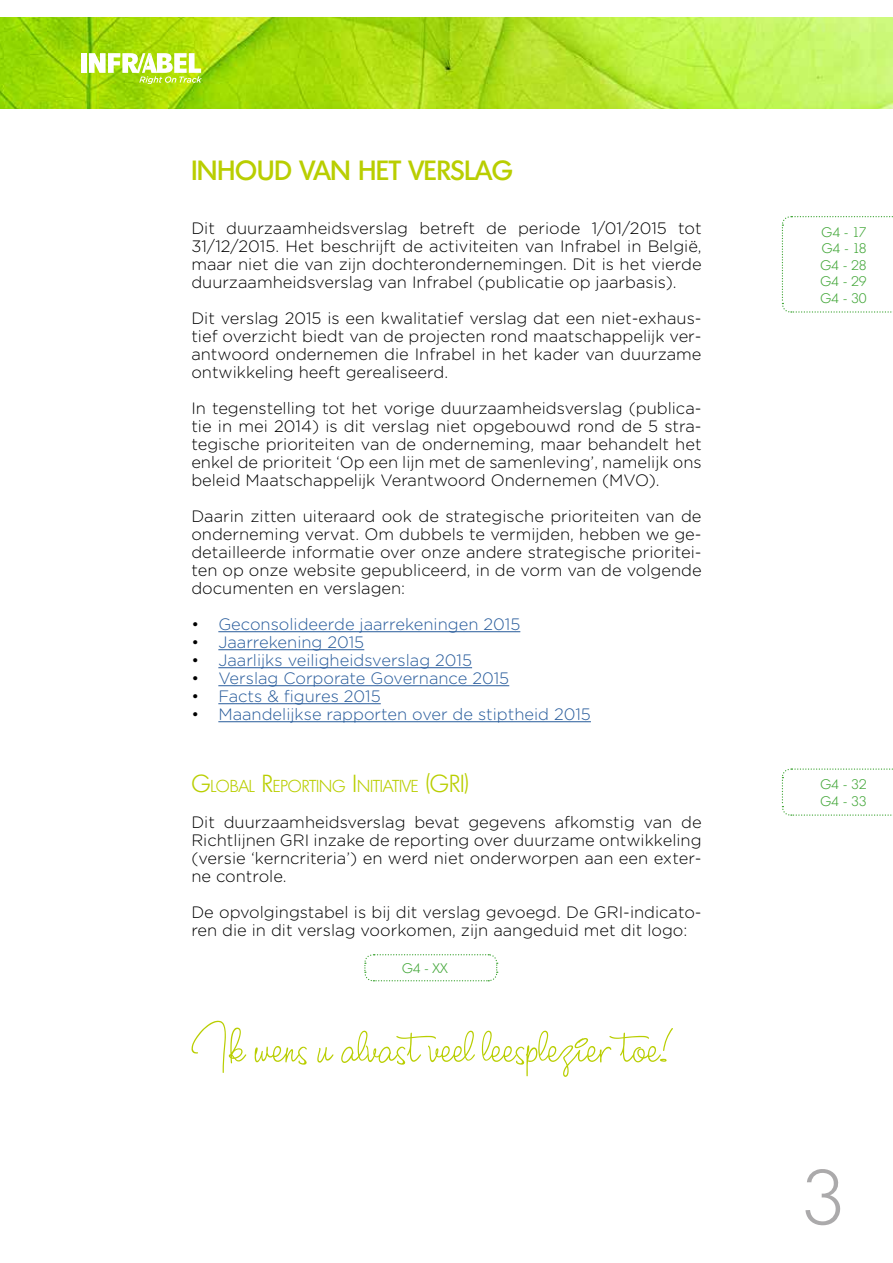
<style>
.page{position:relative;width:893px;height:1263px;background:#fff}
.page>*{position:absolute;margin:0;border:0;box-sizing:border-box;transform-origin:0 0}
.t1{font:300 75px "Montreal";color:#9d9b9c}
.t2{font:60px "Crunchy PERSONALUSEONLY";color:#b9ce00}
.t3{font:500 27px "Montreal";color:#b9ce00}
.t4{font:300 16.8px "Montreal";color:#b9ce00}
.t5{font:300 16.5px/18px "Gotham Rounded";color:#000;text-align:justify}
.t6{font:300 16.5px "Gotham Rounded";color:#275b9b}
.t7{font:300 13.5px/16.5px "Montreal";color:#3fa535;text-align:justify}
.s1{color:#000}
.s2{font-size:24px}
</style>
<div class="page">
<img style="left:0;top:17px;width:893px;height:91px">
<hr style="left:218px;top:631px;width:302px;height:1px;background:#275b9b">
<hr style="left:218px;top:649px;width:146px;height:1px;background:#275b9b">
<hr style="left:218px;top:667px;width:254px;height:1px;background:#275b9b">
<hr style="left:218px;top:685px;width:291px;height:1px;background:#275b9b">
<hr style="left:218px;top:703px;width:163px;height:1px;background:#275b9b">
<hr style="left:218px;top:721px;width:373px;height:1px;background:#275b9b">
<svg style="left:781px;top:216px;width:112px;height:97px"></svg>
<svg style="left:781px;top:768px;width:112px;height:48px"></svg>
<svg style="left:364px;top:954px;width:134px;height:28px"></svg>
<div style="left:81px;top:53px;width:5px;height:20px;background:#fff"></div>
<svg style="left:89px;top:53px;width:113px;height:31px"></svg>
<h3 class="t3" style="left:191px;top:154px;width:323px">INHOUD VAN HET VERSLAG</h3>
<p class="t5" style="left:191px;top:218px;width:512px">Dit duurzaamheidsverslag betreft de periode 1/01/2015 tot 31/12/2015. Het beschrijft de activiteiten van Infrabel in België, maar niet die van zijn dochterondernemingen. Dit is het vierde duurzaamheidsverslag van Infrabel (publicatie op jaarbasis).</p>
<p class="t5" style="left:191px;top:308px;width:512px">Dit verslag 2015 is een kwalitatief verslag dat een niet-exhaus&shy;tief overzicht biedt van de projecten rond maatschappelijk ver&shy;antwoord ondernemen die Infrabel in het kader van duurzame ontwikkeling heeft gerealiseerd.</p>
<p class="t5" style="left:191px;top:398px;width:512px">In tegenstelling tot het vorige duurzaamheidsverslag (publica&shy;tie in mei 2014) is dit verslag niet opgebouwd rond de 5 stra&shy;tegische prioriteiten van de onderneming, maar behandelt het enkel de prioriteit ‘Op een lijn met de samenleving’, namelijk ons beleid Maatschappelijk Verantwoord Ondernemen (MVO).</p>
<p class="t5" style="left:191px;top:506px;width:512px">Daarin zitten uiteraard ook de strategische prioriteiten van de onderneming vervat. Om dubbels te vermijden, hebben we ge&shy;detailleerde informatie over onze andere strategische prioritei&shy;ten op onze website gepubliceerd, in de vorm van de volgende documenten en verslagen:</p>
<p class="t6" style="left:191px;top:613px;width:330px"><span class="s1">•</span> Geconsolideerde jaarrekeningen 2015</p>
<p class="t6" style="left:191px;top:631px;width:174px"><span class="s1">•</span> Jaarrekening 2015</p>
<p class="t6" style="left:191px;top:649px;width:282px"><span class="s1">•</span> Jaarlijks veiligheidsverslag 2015</p>
<p class="t6" style="left:191px;top:667px;width:319px"><span class="s1">•</span> Verslag Corporate Governance 2015</p>
<p class="t6" style="left:191px;top:685px;width:191px"><span class="s1">•</span> Facts &amp; figures 2015</p>
<p class="t6" style="left:191px;top:703px;width:401px"><span class="s1">•</span> Maandelijkse rapporten over de stiptheid 2015</p>
<p class="t4" style="left:191px;top:776px;width:279px"><span class="s2">G</span>LOBAL <span class="s2">R</span>EPORTING <span class="s2">I</span> NITIATIVE <span class="s2">(GRI)</span></p>
<p class="t5" style="left:191px;top:812px;width:512px">Dit duurzaamheidsverslag bevat gegevens afkomstig van de Richtlijnen GRI inzake de reporting over duurzame ontwikkeling (versie ‘kerncriteria’) en werd niet onderworpen aan een exter&shy;ne controle.</p>
<p class="t5" style="left:191px;top:902px;width:512px">De opvolgingstabel is bij dit verslag gevoegd. De GRI-indicato&shy;ren die in dit verslag voorkomen, zijn aangeduid met dit logo:</p>
<p class="t7" style="left:402px;top:960px;width:47px">G4 - XX</p>
<h2 class="t2" style="left:191px;top:1006px;width:480px">Ik wens u alvast veel leesplezier toe!</h2>
<p class="t7" style="left:820px;top:224px;width:48px">G4 - 17<br>G4 - 18<br>G4 - 28<br>G4 - 29<br>G4 - 30</p>
<p class="t7" style="left:820px;top:776px;width:48px">G4 - 32<br>G4 - 33</p>
<h1 class="t1" style="left:801px;top:1154px;width:45px">3</h1>
</div>
